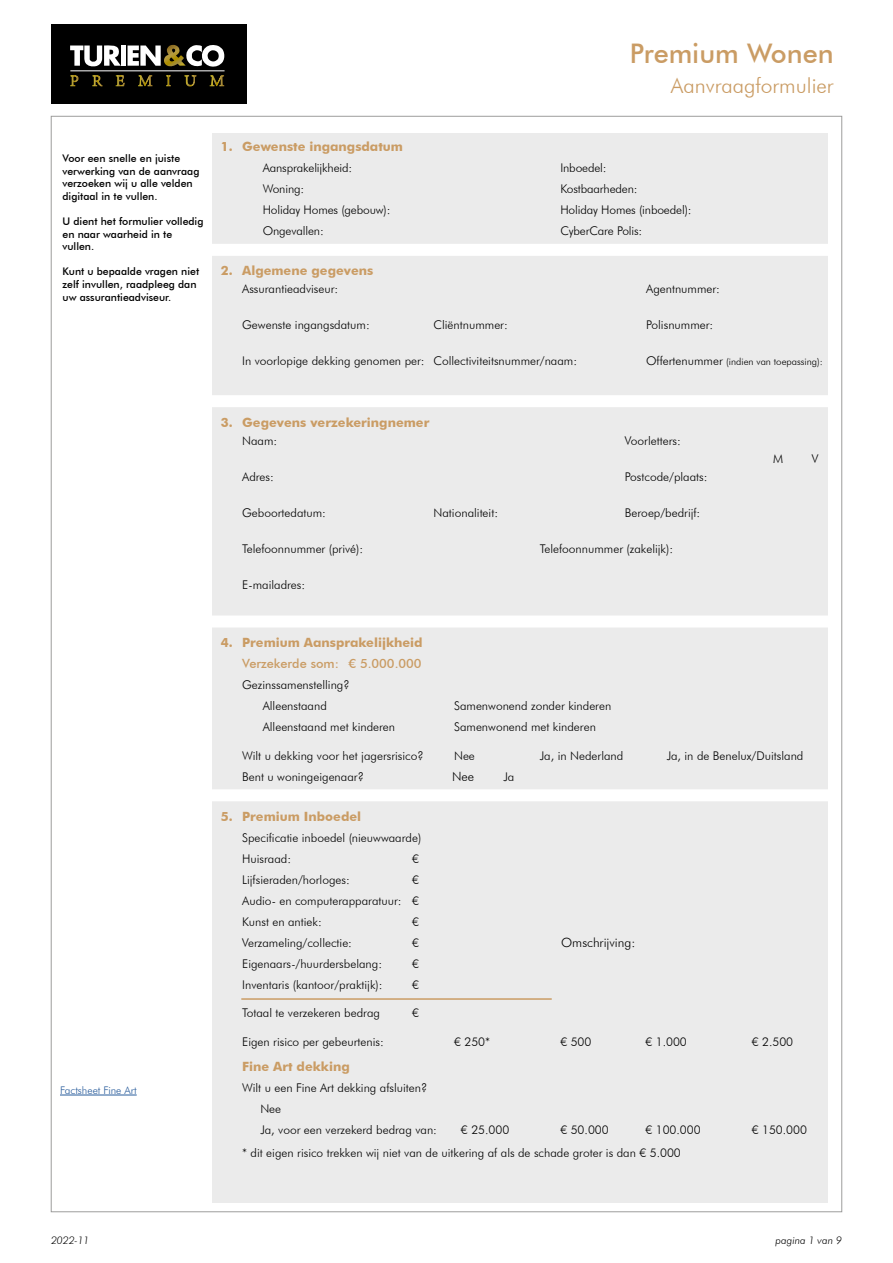
<style>
.page{position:relative;width:893px;height:1263px;background:#fff}
.page>*{position:absolute;margin:0;border:0;box-sizing:border-box;transform-origin:0 0}
.t1{font:500 27px "Futura BT";color:#ca9c64}
.t2{font:300 21px "Futura BT";color:#ca9c64}
.t3{font:700 12.75px "Futura BT";color:#ca9c64}
.t4{font:500 12.75px "Futura BT";color:#ca9c64}
.t5{font:300 12.75px "Futura BT";color:#000}
.t6{font:300 12px/21px "Futura BT";color:#000}
.t7{font:500 10.5px/12.6px "Futura BT";color:#000}
.t8{font:italic 300 10.5px "Futura BT";color:#000}
.t9{font:300 10.5px "Futura BT";color:#275b9b}
.t10{font:300 9.75px "Futura BT";color:#000}
.s1{font-size:12px}
</style>
<div class="page">
<div style="left:212px;top:133px;width:616px;height:1069px;background:#ebebeb"></div>
<div style="left:51px;top:24px;width:195px;height:80px;background:#000"></div>
<hr style="left:70px;top:71px;width:155px;height:1px;background:#fff">
<svg style="left:70px;top:44px;width:154px;height:43px"></svg>
<div style="left:208px;top:244px;width:623px;height:12px;background:#fff"></div>
<div style="left:208px;top:395px;width:623px;height:12px;background:#fff"></div>
<div style="left:208px;top:615px;width:623px;height:12px;background:#fff"></div>
<div style="left:208px;top:789px;width:623px;height:12px;background:#fff"></div>
<hr style="left:241px;top:998px;width:311px;height:2px;background:#ca9c64">
<hr style="left:60px;top:1095px;width:77px;height:1px;background:#275b9b">
<p class="t7" style="left:62px;top:152px;width:138px">Voor een snelle en juiste verwerking van de aanvraag verzoeken wij u alle velden digitaal in te vullen.</p>
<p class="t7" style="left:62px;top:215px;width:143px">U dient het formulier volledig en naar waarheid in te vullen.</p>
<p class="t7" style="left:62px;top:265px;width:138px">Kunt u bepaalde vragen niet zelf invullen, raadpleeg dan uw assurantieadviseur.</p>
<h1 class="t1" style="left:630px;top:37px;width:205px">Premium Wonen</h1>
<h2 class="t2" style="left:671px;top:73px;width:164px">Aanvraagformulier</h2>
<p class="t3" style="left:221px;top:139px;width:184px">1. Gewenste ingangsdatum</p>
<p class="t6" style="left:263px;top:157px;width:91px">Aansprakelijkheid:</p>
<p class="t6" style="left:560px;top:157px;width:48px">Inboedel:</p>
<p class="t6" style="left:263px;top:178px;width:43px">Woning:</p>
<p class="t6" style="left:560px;top:178px;width:79px">Kostbaarheden:</p>
<p class="t6" style="left:263px;top:199px;width:129px">Holiday Homes (gebouw):</p>
<p class="t6" style="left:560px;top:199px;width:133px">Holiday Homes (inboedel):</p>
<p class="t6" style="left:263px;top:220px;width:63px">Ongevallen:</p>
<p class="t6" style="left:560px;top:220px;width:83px">CyberCare Polis:</p>
<p class="t3" style="left:221px;top:263px;width:154px">2. Algemene gegevens</p>
<p class="t6" style="left:242px;top:279px;width:98px">Assurantieadviseur:</p>
<p class="t6" style="left:646px;top:279px;width:75px">Agentnummer:</p>
<p class="t6" style="left:242px;top:315px;width:129px">Gewenste ingangsdatum:</p>
<p class="t6" style="left:434px;top:315px;width:76px">Cliëntnummer:</p>
<p class="t6" style="left:646px;top:315px;width:69px">Polisnummer:</p>
<p class="t6" style="left:242px;top:351px;width:336px">In voorlopige dekking genomen per: Collectiviteitsnummer/naam:</p>
<p class="t10" style="left:646px;top:356px;width:178px"><span class="s1">Offertenummer</span> (indien van toepassing):</p>
<p class="t9" style="left:60px;top:1084px;width:78px">Factsheet Fine Art</p>
<p class="t3" style="left:221px;top:414px;width:210px">3. Gegevens verzekeringnemer</p>
<p class="t6" style="left:242px;top:430px;width:37px">Naam:</p>
<p class="t6" style="left:625px;top:430px;width:57px">Voorletters:</p>
<p class="t6" style="left:242px;top:466px;width:33px">Adres:</p>
<p class="t6" style="left:625px;top:466px;width:84px">Postcode/plaats:</p>
<p class="t6" style="left:242px;top:502px;width:85px">Geboortedatum:</p>
<p class="t6" style="left:434px;top:502px;width:66px">Nationaliteit:</p>
<p class="t6" style="left:625px;top:502px;width:77px">Beroep/bedrijf:</p>
<p class="t6" style="left:242px;top:538px;width:123px">Telefoonnummer (privé):</p>
<p class="t6" style="left:540px;top:538px;width:135px">Telefoonnummer (zakelijk):</p>
<p class="t6" style="left:242px;top:574px;width:65px">E-mailadres:</p>
<p class="t3" style="left:221px;top:635px;width:203px">4. Premium Aansprakelijkheid</p>
<p class="t4" style="left:242px;top:656px;width:181px">Verzekerde som: € 5.000.000</p>
<p class="t6" style="left:242px;top:674px;width:109px;text-align:center">Gezinssamenstelling?<br>Alleenstaand</p>
<p class="t6" style="left:454px;top:695px;width:159px">Samenwonend zonder kinderen</p>
<p class="t6" style="left:773px;top:448px;width:12px">M</p>
<p class="t6" style="left:812px;top:448px;width:8px">V</p>
<p class="t6" style="left:263px;top:716px;width:134px">Alleenstaand met kinderen</p>
<p class="t6" style="left:454px;top:716px;width:143px">Samenwonend met kinderen</p>
<p class="t6" style="left:242px;top:745px;width:183px">Wilt u dekking voor het jagersrisico?</p>
<p class="t6" style="left:454px;top:745px;width:22px">Nee</p>
<p class="t6" style="left:540px;top:745px;width:85px">Ja, in Nederland</p>
<p class="t6" style="left:667px;top:745px;width:138px">Ja, in de Benelux/Duitsland</p>
<p class="t6" style="left:242px;top:766px;width:123px">Bent u woningeigenaar?</p>
<p class="t5" style="left:452px;top:768px;width:24px">Nee</p>
<p class="t6" style="left:503px;top:766px;width:12px">Ja</p>
<p class="t3" style="left:221px;top:809px;width:142px">5. Premium Inboedel</p>
<p class="t6" style="left:242px;top:827px;width:181px">Specificatie inboedel (nieuwwaarde)<br>Huisraad:</p>
<p class="t6" style="left:412px;top:848px;width:8px">€</p>
<p class="t6" style="left:242px;top:869px;width:109px">Lijfsieraden/horloges:</p>
<p class="t6" style="left:242px;top:869px;width:178px;text-align:justify;text-indent:170px">€ Audio- en computerapparatuur: € Kunst en antiek:</p>
<p class="t6" style="left:412px;top:911px;width:8px">€</p>
<p class="t6" style="left:242px;top:932px;width:111px">Verzameling/collectie:</p>
<p class="t6" style="left:412px;top:932px;width:8px">€</p>
<p class="t5" style="left:561px;top:935px;width:76px">Omschrijving:</p>
<p class="t6" style="left:242px;top:953px;width:141px">Eigenaars-/huurdersbelang:</p>
<p class="t6" style="left:412px;top:953px;width:8px">€</p>
<p class="t6" style="left:242px;top:974px;width:142px">Inventaris (kantoor/praktijk):</p>
<p class="t6" style="left:412px;top:974px;width:8px">€</p>
<p class="t6" style="left:242px;top:1002px;width:139px">Totaal te verzekeren bedrag</p>
<p class="t6" style="left:412px;top:1002px;width:8px">€</p>
<p class="t6" style="left:242px;top:1031px;width:143px">Eigen risico per gebeurtenis:</p>
<p class="t6" style="left:454px;top:1031px;width:38px">€ 250*</p>
<p class="t6" style="left:560px;top:1031px;width:33px">€ 500</p>
<p class="t6" style="left:645px;top:1031px;width:43px">€ 1.000</p>
<p class="t6" style="left:752px;top:1031px;width:43px">€ 2.500</p>
<p class="t3" style="left:242px;top:1058px;width:109px">Fine Art dekking</p>
<p class="t6" style="left:260px;top:1077px;width:178px;text-indent:-18px">Wilt u een Fine Art dekking afsluiten?<br>Nee<br>Ja, voor een verzekerd bedrag van:</p>
<p class="t6" style="left:461px;top:1119px;width:50px">€ 25.000</p>
<p class="t6" style="left:560px;top:1119px;width:50px">€ 50.000</p>
<p class="t6" style="left:645px;top:1119px;width:57px">€ 100.000</p>
<p class="t6" style="left:752px;top:1119px;width:57px">€ 150.000</p>
<p class="t6" style="left:242px;top:1142px;width:440px">* dit eigen risico trekken wij niet van de uitkering af als de schade groter is dan € 5.000</p>
<p class="t8" style="left:51px;top:1234px;width:40px">2022-11</p>
<p class="t8" style="left:775px;top:1234px;width:68px">pagina 1 van 9</p>
</div>
